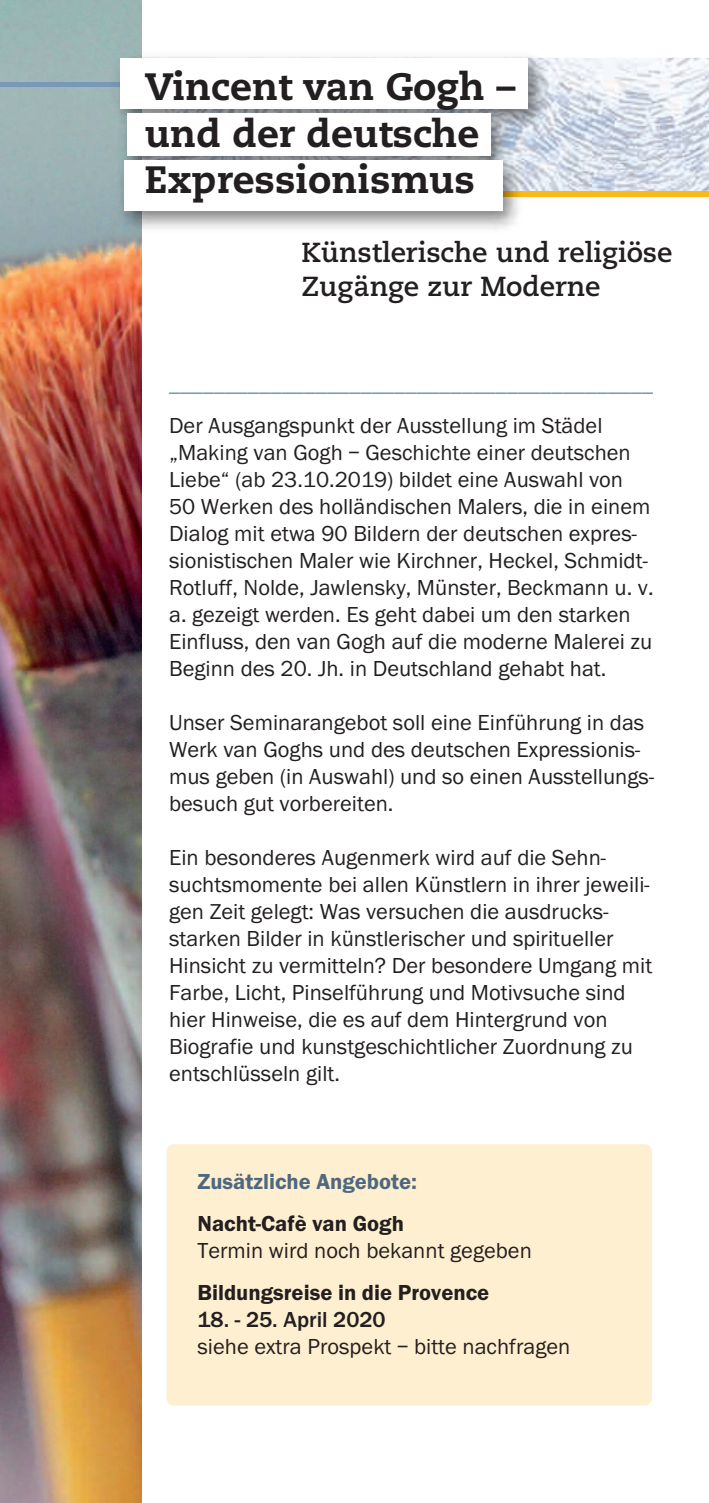
<style>
.page{position:relative;width:709px;height:1503px;background:#fff}
.page>*{position:absolute;margin:0;border:0;box-sizing:border-box;transform-origin:0 0}
.t1{font:800 38px/46.5px "Caecilia";color:#231f20}
.t2{font:700 27.5px/33.8px "Caecilia";color:#231f20}
.t3{font:22.5px/27px "Franklin Gothic";color:#231f20}
.t4{font:22.5px "Franklin Gothic";color:#7999b8}
.t5{font:600 22.5px "Franklin Gothic";color:#231f20}
.t6{font:600 22.5px "Franklin Gothic";color:#4e687f}
.t7{font:500 22.5px "Franklin Gothic";color:#231f20}
</style>
<div class="page">
<div style="left:167px;top:1144px;width:485px;height:261px;background:#feefd0;border-radius:7px"></div>
<img style="left:519px;top:58px;width:190px;height:133px">
<div style="left:244px;top:191px;width:465px;height:6px;background:#fcb814"></div>
<img style="left:0;top:0;width:142px;height:1502px">
<div style="left:0;top:82px;width:397px;height:5px;background:#7999b8"></div>
<img style="left:106px;top:45px;width:450px;height:93px">
<div style="left:120px;top:58px;width:407px;height:50px;background:#fff"></div>
<img style="left:112px;top:101px;width:407px;height:46px">
<div style="left:127px;top:114px;width:363px;height:42px;background:#fff"></div>
<img style="left:109px;top:147px;width:421px;height:94px">
<div style="left:124px;top:160px;width:378px;height:51px;background:#fff"></div>
<h1 class="t1" style="left:145px;top:67px;width:372px">Vincent van Gogh – und der deutsche<br>Expressionismus</h1>
<p class="t2" style="left:301px;top:238px;width:372px">Künstlerische und religiöse<br>Zugänge zur Moderne</p>
<p class="t4" style="left:169px;top:369px;width:485px">___________________________________________</p>
<p class="t3" style="left:169px;top:411px;width:486px">Der Ausgangspunkt der Ausstellung im Städel „Making van Gogh – Geschichte einer deutschen Liebe“ (ab 23.10.2019) bildet eine Auswahl von 50 Werken des holländischen Malers, die in einem Dialog mit etwa 90 Bildern der deutschen expres&shy;sionistischen Maler wie Kirchner, Heckel, Schmidt-Rotluff, Nolde, Jawlensky, Münster, Beckmann u. v. a. gezeigt werden. Es geht dabei um den starken Einfluss, den van Gogh auf die moderne Malerei zu Beginn des 20. Jh. in Deutschland gehabt hat.</p>
<p class="t3" style="left:169px;top:708px;width:486px">Unser Seminarangebot soll eine Einführung in das Werk van Goghs und des deutschen Expressionis&shy;mus geben (in Auswahl) und so einen Ausstellungs&shy;besuch gut vorbereiten.</p>
<p class="t3" style="left:169px;top:843px;width:484px">Ein besonderes Augenmerk wird auf die Sehn&shy;suchtsmomente bei allen Künstlern in ihrer jeweili&shy;gen Zeit gelegt: Was versuchen die ausdrucks&shy;starken Bilder in künstlerischer und spiritueller Hinsicht zu vermitteln? Der besondere Umgang mit Farbe, Licht, Pinselführung und Motivsuche sind hier Hinweise, die es auf dem Hintergrund von Biografie und kunstgeschichtlicher Zuordnung zu entschlüsseln gilt.</p>
<p class="t6" style="left:197px;top:1167px;width:221px">Zusätzliche Angebote:</p>
<p class="t5" style="left:197px;top:1209px;width:208px">Nacht-Cafè van Gogh</p>
<p class="t3" style="left:197px;top:1236px;width:336px">Termin wird noch bekannt gegeben</p>
<p class="t5" style="left:197px;top:1278px;width:293px">Bildungsreise in die Provence</p>
<p class="t7" style="left:197px;top:1305px;width:190px">18. - 25. April 2020</p>
<p class="t3" style="left:197px;top:1332px;width:374px">siehe extra Prospekt – bitte nachfragen</p>
</div>
